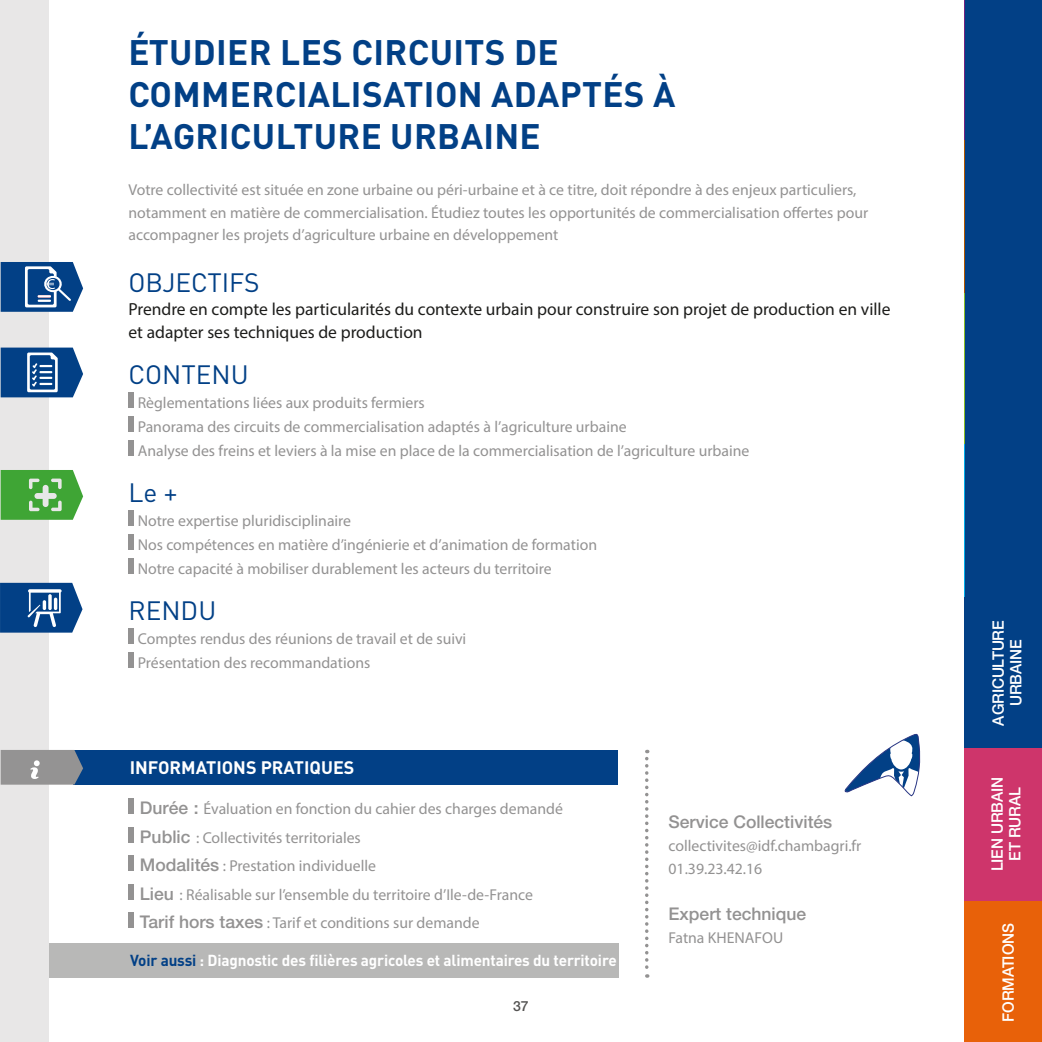
<style>
.page{position:relative;width:1042px;height:1042px;background:#fff}
.page>*{position:absolute;margin:0;border:0;box-sizing:border-box;transform-origin:0 0}
.t1{font:700 35px/42px "DIN Pro";letter-spacing:.01em;color:#024086}
.t2{font:26.25px "DIN Pro";color:#024086}
.t3{font:700 17.85px "DIN Pro";color:#fff}
.t4{font:17.5px/22.8px "Myriad Pro";color:#1d1d1b}
.t5{font:500 17.5px "Helvetica Neue";color:#939292}
.t6{font:15.75px "Myriad Pro";color:#939292}
.t7{font:700 15.75px "DIN Pro";letter-spacing:-.01em;color:#fff}
.t8{font:500 15.75px/17.5px "Helvetica Neue";letter-spacing:-.01em;color:#fff;text-align:center}
.t9{font:500 14px "Helvetica Neue";color:#545352}
.s1{font-family:"Helvetica Neue";font-weight:500;font-size:17.5px}
.s2{color:#024086}
</style>
<div class="page">
<div style="left:964px;top:597px;width:78px;height:151px;background:#024086"></div>
<div style="left:964px;top:901px;width:78px;height:141px;background:#e86109"></div>
<div style="left:964px;top:748px;width:78px;height:153px;background:#ce356b"></div>
<div style="left:74px;top:750px;width:544px;height:34px;background:#024086"></div>
<div style="left:128px;top:392px;width:6px;height:16px;background:#939292"></div>
<div style="left:128px;top:416px;width:6px;height:16px;background:#939292"></div>
<div style="left:128px;top:440px;width:6px;height:16px;background:#939292"></div>
<div style="left:128px;top:510px;width:6px;height:16px;background:#939292"></div>
<div style="left:128px;top:534px;width:6px;height:16px;background:#939292"></div>
<div style="left:128px;top:558px;width:6px;height:16px;background:#939292"></div>
<div style="left:128px;top:628px;width:6px;height:16px;background:#939292"></div>
<div style="left:128px;top:652px;width:6px;height:16px;background:#939292"></div>
<svg style="left:645px;top:750px;width:3px;height:227px"></svg>
<div style="left:128px;top:798px;width:6px;height:16px;background:#939292"></div>
<div style="left:128px;top:827px;width:6px;height:15px;background:#939292"></div>
<div style="left:128px;top:855px;width:6px;height:16px;background:#939292"></div>
<div style="left:128px;top:883px;width:6px;height:16px;background:#939292"></div>
<div style="left:128px;top:912px;width:6px;height:16px;background:#939292"></div>
<div style="left:0;top:943px;width:618px;height:34px;background:#b8b8b7"></div>
<svg style="left:844px;top:733px;width:77px;height:64px"></svg>
<div style="left:1px;top:0;width:48px;height:1042px;background:#e8e7e7"></div>
<svg style="left:1px;top:262px;width:82px;height:50px;background:#34669d"></svg>
<svg style="left:1px;top:347px;width:82px;height:50px;background:#32649d"></svg>
<svg style="left:0;top:583px;width:83px;height:49px;background:#30629c"></svg>
<svg style="left:1px;top:750px;width:82px;height:34px;background:#8f9295"></svg>
<svg style="left:1px;top:470px;width:82px;height:50px;background:#5db155"></svg>
<div style="left:965px;top:0;width:77px;height:600px;background:#024086"></div>
<p class="t1" style="left:129px;top:30px;width:548px">ÉTUDIER LES CIRCUITS DE<br>COMMERCIALISATION ADAPTÉS À<br>L’AGRICULTURE URBAINE</p>
<p class="t6" style="left:128px;top:180px;width:729px">Votre collectivité est située en zone urbaine ou péri-urbaine et à ce titre, doit répondre à des enjeux particuliers,</p>
<p class="t6" style="left:128px;top:203px;width:741px">notamment en matière de commercialisation. Étudiez toutes les opportunités de commercialisation offertes pour</p>
<p class="t6" style="left:128px;top:225px;width:431px">accompagner les projets d’agriculture urbaine en développement</p>
<p class="t2" style="left:128px;top:265px;width:133px">OBJECTIFS</p>
<p class="t4" style="left:128px;top:297px;width:763px">Prendre en compte les particularités du contexte urbain pour construire son projet de production en ville et adapter ses techniques de production</p>
<p class="t2" style="left:128px;top:356px;width:122px">CONTENU</p>
<p class="t6" style="left:138px;top:393px;width:289px">Règlementations liées aux produits fermiers</p>
<p class="t6" style="left:138px;top:417px;width:490px">Panorama des circuits de commercialisation adaptés à l’agriculture urbaine</p>
<p class="t6" style="left:138px;top:441px;width:613px">Analyse des freins et leviers à la mise en place de la commercialisation de l’agriculture urbaine</p>
<p class="t2" style="left:128px;top:474px;width:51px">Le +</p>
<p class="t6" style="left:138px;top:511px;width:215px">Notre expertise pluridisciplinaire</p>
<p class="t6" style="left:138px;top:535px;width:461px">Nos compétences en matière d’ingénierie et d’animation de formation</p>
<p class="t6" style="left:138px;top:559px;width:415px">Notre capacité à mobiliser durablement les acteurs du territoire</p>
<p class="t2" style="left:128px;top:592px;width:89px">RENDU</p>
<p class="t6" style="left:138px;top:629px;width:330px">Comptes rendus des réunions de travail et de suivi</p>
<p class="t6" style="left:138px;top:653px;width:234px">Présentation des recommandations</p>
<p class="t3" style="left:130px;top:755px;width:226px">INFORMATIONS PRATIQUES</p>
<p class="t6" style="left:140px;top:799px;width:424px"><span class="s1">Durée :</span> Évaluation en fonction du cahier des charges demandé</p>
<p class="t6" style="left:140px;top:827px;width:222px"><span class="s1">Public</span> : Collectivités territoriales</p>
<p class="t6" style="left:140px;top:856px;width:238px"><span class="s1">Modalités</span> : Prestation individuelle</p>
<p class="t6" style="left:140px;top:884px;width:394px"><span class="s1">Lieu</span> : Réalisable sur l’ensemble du territoire d’Ile-de-France</p>
<p class="t6" style="left:140px;top:913px;width:341px"><span class="s1">Tarif hors taxes</span> : Tarif et conditions sur demande</p>
<p class="t7" style="left:130px;top:950px;width:488px"><span class="s2">Voir aussi</span> : Diagnostic des filières agricoles et alimentaires du territoire</p>
<p class="t9" style="left:513px;top:997px;width:17px">37</p>
<p class="t5" style="left:668px;top:811px;width:165px">Service Collectivités</p>
<p class="t6" style="left:668px;top:836px;width:194px">collectivites@idf.chambagri.fr</p>
<p class="t6" style="left:668px;top:858px;width:95px">01.39.23.42.16</p>
<p class="t5" style="left:668px;top:903px;width:139px">Expert technique</p>
<p class="t6" style="left:668px;top:927px;width:116px">Fatna KHENAFOU</p>
<p class="t8" style="left:989px;top:725px;width:107px;rotate:-90deg">AGRICULTURE<br>URBAINE</p>
<p class="t8" style="left:988px;top:871px;width:96px;rotate:-90deg">LIEN URBAIN<br>ET RURAL</p>
<p class="t8" style="left:999px;top:1021px;width:100px;rotate:-90deg">FORMATIONS</p>
</div>
